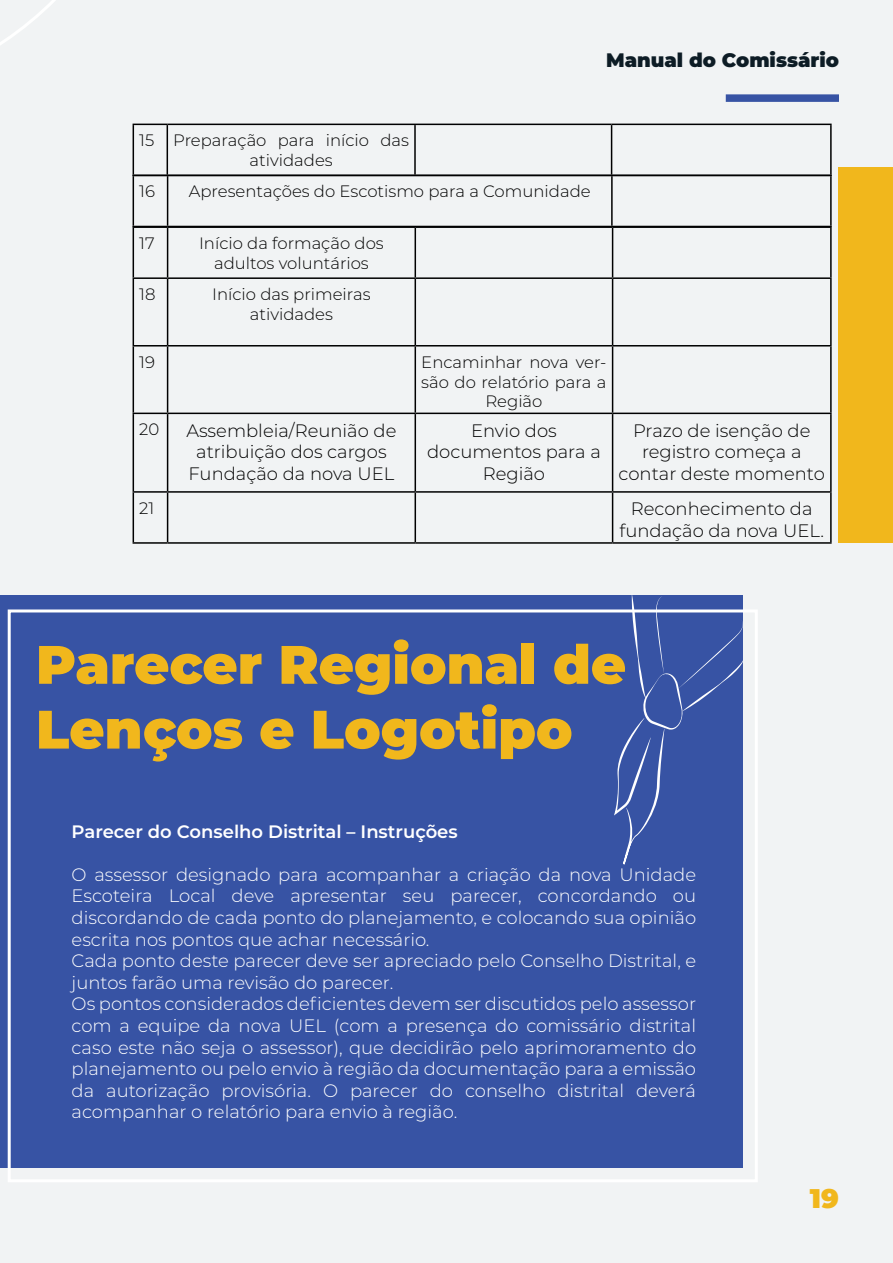
<style>
.page{position:relative;width:893px;height:1263px;background:#f1f3f4}
.page>*{position:absolute;margin:0;border:0;box-sizing:border-box;transform-origin:0 0}
.t1{font:900 54px/64.8px "Montserrat";color:#f1b71c}
.t2{font:900 27px "Montserrat";color:#f1b71c}
.t3{font:900 19.5px "Montserrat";color:#0d1c25}
.t4{font:300 18px/21.6px "Montserrat";color:#fff}
.t5{font:300 18px/21.6px "Montserrat";color:#000;text-align:center}
.t6{font:600 18px "Montserrat";color:#fff}
.t7{font:300 16.5px/19.8px "Montserrat";color:#000;text-align:center}
</style>
<div class="page">
<div style="left:726px;top:94px;width:113px;height:8px;background:#3753a4"></div>
<hr style="left:133px;top:124px;width:34px;height:1px;background:#000">
<hr style="left:133px;top:125px;width:1px;height:50px;background:#000">
<hr style="left:167px;top:124px;width:248px;height:1px;background:#000">
<hr style="left:167px;top:125px;width:1px;height:50px;background:#000">
<hr style="left:415px;top:124px;width:197px;height:1px;background:#000">
<hr style="left:414px;top:125px;width:2px;height:50px;background:#000">
<hr style="left:612px;top:124px;width:220px;height:1px;background:#000">
<hr style="left:611px;top:125px;width:1px;height:50px;background:#000">
<hr style="left:830px;top:125px;width:2px;height:50px;background:#000">
<hr style="left:133px;top:175px;width:35px;height:1px;background:#000">
<hr style="left:133px;top:176px;width:1px;height:50px;background:#000">
<hr style="left:168px;top:175px;width:444px;height:1px;background:#000">
<hr style="left:167px;top:176px;width:1px;height:50px;background:#000">
<hr style="left:612px;top:175px;width:220px;height:1px;background:#000">
<hr style="left:611px;top:176px;width:2px;height:50px;background:#000">
<hr style="left:830px;top:176px;width:2px;height:50px;background:#000">
<hr style="left:133px;top:226px;width:35px;height:2px;background:#000">
<hr style="left:133px;top:228px;width:1px;height:49px;background:#000">
<hr style="left:168px;top:226px;width:247px;height:2px;background:#000">
<hr style="left:167px;top:228px;width:1px;height:49px;background:#000">
<hr style="left:415px;top:226px;width:198px;height:2px;background:#000">
<hr style="left:415px;top:228px;width:1px;height:49px;background:#000">
<hr style="left:613px;top:226px;width:219px;height:2px;background:#000">
<hr style="left:612px;top:228px;width:1px;height:49px;background:#000">
<hr style="left:830px;top:228px;width:2px;height:49px;background:#000">
<hr style="left:133px;top:277px;width:35px;height:2px;background:#000">
<hr style="left:133px;top:279px;width:1px;height:66px;background:#000">
<hr style="left:168px;top:277px;width:247px;height:2px;background:#000">
<hr style="left:167px;top:279px;width:1px;height:66px;background:#000">
<hr style="left:415px;top:277px;width:198px;height:2px;background:#000">
<hr style="left:415px;top:279px;width:1px;height:66px;background:#000">
<hr style="left:613px;top:277px;width:219px;height:2px;background:#000">
<hr style="left:612px;top:279px;width:1px;height:66px;background:#000">
<hr style="left:830px;top:279px;width:2px;height:66px;background:#000">
<hr style="left:133px;top:345px;width:35px;height:1px;background:#000">
<hr style="left:133px;top:346px;width:1px;height:67px;background:#000">
<hr style="left:168px;top:345px;width:247px;height:1px;background:#000">
<hr style="left:167px;top:346px;width:1px;height:67px;background:#000">
<hr style="left:415px;top:345px;width:198px;height:1px;background:#000">
<hr style="left:415px;top:346px;width:1px;height:67px;background:#000">
<hr style="left:613px;top:345px;width:219px;height:1px;background:#000">
<hr style="left:612px;top:346px;width:1px;height:67px;background:#000">
<hr style="left:830px;top:346px;width:2px;height:67px;background:#000">
<hr style="left:133px;top:413px;width:35px;height:1px;background:#000">
<hr style="left:133px;top:414px;width:1px;height:77px;background:#000">
<hr style="left:168px;top:413px;width:247px;height:1px;background:#000">
<hr style="left:167px;top:414px;width:1px;height:77px;background:#000">
<hr style="left:415px;top:413px;width:198px;height:1px;background:#000">
<hr style="left:415px;top:414px;width:1px;height:77px;background:#000">
<hr style="left:613px;top:413px;width:219px;height:1px;background:#000">
<hr style="left:612px;top:414px;width:1px;height:77px;background:#000">
<hr style="left:830px;top:414px;width:2px;height:77px;background:#000">
<hr style="left:133px;top:491px;width:35px;height:2px;background:#000">
<hr style="left:133px;top:493px;width:1px;height:49px;background:#000">
<hr style="left:168px;top:491px;width:247px;height:2px;background:#000">
<hr style="left:167px;top:493px;width:1px;height:49px;background:#000">
<hr style="left:415px;top:491px;width:198px;height:2px;background:#000">
<hr style="left:415px;top:493px;width:1px;height:49px;background:#000">
<hr style="left:613px;top:491px;width:219px;height:2px;background:#000">
<hr style="left:612px;top:493px;width:1px;height:49px;background:#000">
<hr style="left:830px;top:493px;width:2px;height:49px;background:#000">
<hr style="left:133px;top:542px;width:35px;height:2px;background:#000">
<hr style="left:168px;top:542px;width:247px;height:2px;background:#000">
<hr style="left:415px;top:542px;width:198px;height:2px;background:#000">
<hr style="left:613px;top:542px;width:219px;height:2px;background:#000">
<svg style="left:0;top:0;width:55px;height:45px"></svg>
<div style="left:839px;top:167px;width:54px;height:376px;background:#f1b71c"></div>
<div style="left:0;top:595px;width:743px;height:573px;background:#3753a4"></div>
<div style="left:8px;top:609px;width:750px;height:573px;border:3px solid #fff"></div>
<svg style="left:614px;top:595px;width:129px;height:269px"></svg>
<p class="t3" style="left:606px;top:45px;width:234px">Manual do Comissário</p>
<p class="t7" style="left:250px;top:130px;width:161px;text-align:left;text-indent:-110px">15 Preparação para início das atividades</p>
<p class="t7" style="left:139px;top:181px;width:17px">16</p>
<p class="t7" style="left:189px;top:181px;width:403px">Apresentações do Escotismo para a Comunidade</p>
<p class="t7" style="left:139px;top:233px;width:17px">17</p>
<p class="t7" style="left:199px;top:233px;width:186px">Início da formação dos adultos voluntários</p>
<p class="t7" style="left:139px;top:284px;width:18px">18</p>
<p class="t7" style="left:212px;top:284px;width:160px">Início das primeiras atividades</p>
<p class="t7" style="left:139px;top:351px;width:17px">19</p>
<p class="t7" style="left:421px;top:351px;width:187px">Encaminhar nova ver&shy;são do relatório para a<br>Região</p>
<p class="t7" style="left:139px;top:419px;width:22px">20</p>
<p class="t5" style="left:186px;top:419px;width:212px">Assembleia/Reunião de atribuição dos cargos<br>Fundação da nova UEL</p>
<p class="t5" style="left:427px;top:419px;width:175px">Envio dos documentos para a<br>Região</p>
<p class="t5" style="left:619px;top:419px;width:208px">Prazo de isenção de registro começa a contar deste momento</p>
<p class="t7" style="left:139px;top:498px;width:17px">21</p>
<p class="t5" style="left:619px;top:498px;width:206px">Reconhecimento da fundação da nova UEL.</p>
<h1 class="t1" style="left:36px;top:629px;width:592px">Parecer Regional de<br>Lenços e Logotipo</h1>
<p class="t6" style="left:72px;top:818px;width:388px">Parecer do Conselho Distrital – Instruções</p>
<p class="t4" style="left:72px;top:863px;width:626px">O assessor designado para acompanhar a criação da nova Unidade Escoteira Local deve apresentar seu parecer, concordando ou discordando de cada ponto do planejamento, e colocando sua opinião escrita nos pontos que achar necessário.<br>Cada ponto deste parecer deve ser apreciado pelo Conselho Distrital, e juntos farão uma revisão do parecer.<br>Os pontos considerados deficientes devem ser discutidos pelo assessor com a equipe da nova UEL (com a presença do comissário distrital caso este não seja o assessor), que decidirão pelo aprimoramento do planejamento ou pelo envio à região da documentação para a emissão da autorização provisória. O parecer do conselho distrital deverá acompanhar o relatório para envio à região.</p>
<h2 class="t2" style="left:810px;top:1178px;width:31px">19</h2>
</div>
